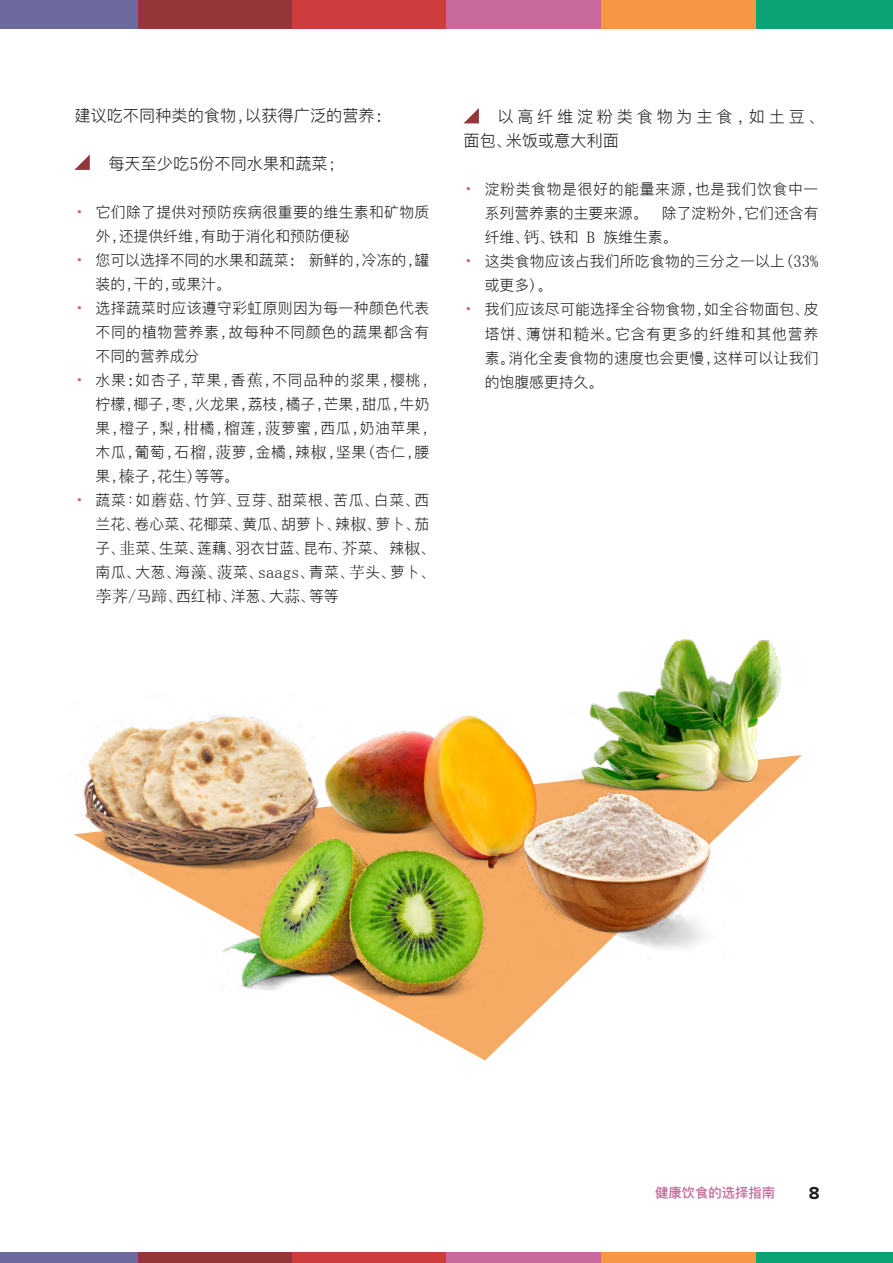
<style>
.page{position:relative;width:893px;height:1263px;background:#fff}
.page>*{position:absolute;margin:0;border:0;box-sizing:border-box;transform-origin:0 0}
.t1{font:300 18px "SF Pro Ping Fang SC";color:#231f20}
.t2{font:300 18px/24px "SF Pro Ping Fang SC";letter-spacing:.205em;color:#231f20}
.t3{font:700 18px "Proxima Nova";color:#231f20}
.t4{font:300 16.5px/24px "SF Pro Ping Fang SC";letter-spacing:.015em;color:#231f20;text-align:justify}
.t5{font:500 15px "SF Pro Ping Fang SC";color:#c8699b}
.s1{font-family:"Sim Sun";font-weight:400}
.s2{font-family:"Century";font-weight:400;color:#c8699b}
</style>
<div class="page">
<svg style="left:74px;top:154px;width:16px;height:16px"></svg>
<svg style="left:181px;top:893px;width:381px;height:167px"></svg>
<img style="left:586px;top:639px;width:216px;height:133px">
<img style="left:74px;top:715px;width:239px;height:178px">
<img style="left:313px;top:715px;width:214px;height:82px">
<img style="left:459px;top:769px;width:326px;height:217px">
<img style="left:206px;top:797px;width:317px;height:211px">
<svg style="left:464px;top:108px;width:15px;height:15px"></svg>
<div style="left:755px;top:1252px;width:138px;height:11px;background:#0ca477"></div>
<div style="left:601px;top:1252px;width:154px;height:11px;background:#f89743"></div>
<div style="left:446px;top:1252px;width:155px;height:11px;background:#c8699b"></div>
<div style="left:291px;top:1252px;width:155px;height:11px;background:#cd3d3d"></div>
<div style="left:137px;top:1252px;width:154px;height:11px;background:#94363a"></div>
<div style="left:0;top:1252px;width:138px;height:11px;background:#6c6a9c"></div>
<div style="left:755px;top:0;width:138px;height:29px;background:#0ca477"></div>
<div style="left:601px;top:0;width:154px;height:29px;background:#f89743"></div>
<div style="left:446px;top:0;width:155px;height:29px;background:#c8699b"></div>
<div style="left:291px;top:0;width:155px;height:29px;background:#cd3d3d"></div>
<div style="left:137px;top:0;width:154px;height:29px;background:#94363a"></div>
<div style="left:0;top:0;width:138px;height:29px;background:#6c6a9c"></div>
<p class="t1" style="left:74px;top:106px;width:311px">建议吃不同种类的食物，以获得广泛的营养<span class="s1">:</span></p>
<p class="t1" style="left:108px;top:154px;width:230px">每天至少吃<span class="s1">5</span>份不同水果和蔬菜<span class="s1">;</span></p>
<p class="t4" style="left:96px;top:200px;width:335px;text-indent:-21px"><span class="s2">•</span> 它们除了提供对预防疾病很重要的维生素和矿物质外，还提供纤维，有助于消化和预防便秘</p>
<p class="t4" style="left:96px;top:248px;width:335px;text-indent:-21px"><span class="s2">•</span> 您可以选择不同的水果和蔬菜<span class="s1">:</span> 新鲜的，冷冻的，罐装的，干的，或果汁。</p>
<p class="t4" style="left:96px;top:296px;width:335px;text-indent:-21px"><span class="s2">•</span> 选择蔬菜时应该遵守彩虹原则因为每一种颜色代表不同的植物营养素，故每种不同颜色的蔬果都含有不同的营养成分</p>
<p class="t4" style="left:96px;top:368px;width:335px;text-indent:-21px"><span class="s2">•</span> 水果<span class="s1">:</span>如杏子，苹果，香<span class="s1">蕉</span>，不同品种的浆果，樱桃，柠檬，椰子，枣，火龙果，荔枝，橘子，芒果，甜瓜，牛奶果，橙子，梨，<span class="s1">柑</span>橘，<span class="s1">榴</span>莲，<span class="s1">菠</span>萝蜜，西瓜，奶油苹果，木瓜，葡萄，石<span class="s1">榴</span>，<span class="s1">菠</span>萝，金橘，辣<span class="s1">椒</span>，坚果<span class="s1">(</span>杏仁，腰果，<span class="s1">榛</span>子，花生<span class="s1">)</span>等等。</p>
<p class="t4" style="left:96px;top:488px;width:335px;text-indent:-21px"><span class="s2">•</span> 蔬菜：如<span class="s1">蘑菇</span>、竹<span class="s1">笋</span>、豆芽、甜菜根、苦瓜、白菜、西兰花、卷心菜、花椰菜、黄瓜、胡萝卜、辣<span class="s1">椒</span>、萝卜、茄子、<span class="s1">韭</span>菜、生菜、莲藕、羽衣甘蓝、昆布、<span class="s1">芥</span>菜、辣<span class="s1">椒</span>、南瓜、大葱、海<span class="s1">藻</span>、<span class="s1">菠</span>菜、<span class="s1">saags</span>、青菜、<span class="s1">芋</span>头、萝卜、<span class="s1">荸荠/</span>马<span class="s1">蹄</span>、西红<span class="s1">柿</span>、洋葱、大<span class="s1">蒜</span>、等等</p>
<p class="t2" style="left:463px;top:105px;width:356px;text-indent:34px">以高纤维淀粉类食物为主食，如土豆、面包、米饭或意大利面</p>
<p class="t4" style="left:485px;top:177px;width:335px;text-indent:-21px"><span class="s2">•</span> 淀粉类食物是很好的能量来源，也是我们饮食中一系列营养素的主要来源。 除了淀粉外，它们还含有纤维、<span class="s1">钙</span>、铁和 <span class="s1">B</span> 族维生素。</p>
<p class="t4" style="left:485px;top:249px;width:335px;text-indent:-21px"><span class="s2">•</span> 这类食物应该占我们所吃食物的三分之一以上<span class="s1">(33%</span>或更多<span class="s1">)</span>。</p>
<p class="t4" style="left:485px;top:297px;width:335px;text-indent:-21px"><span class="s2">•</span> 我们应该尽可能选择全谷物食物，如全谷物面包、皮塔饼、薄饼和<span class="s1">糙</span>米。它含有更多的纤维和其他营养素。消化全麦食物的速度也会更慢，这样可以让我们的饱腹感更持久。</p>
<p class="t5" style="left:655px;top:1185px;width:121px">健康饮食的选择指南</p>
<p class="t3" style="left:809px;top:1183px;width:12px">8</p>
</div>
